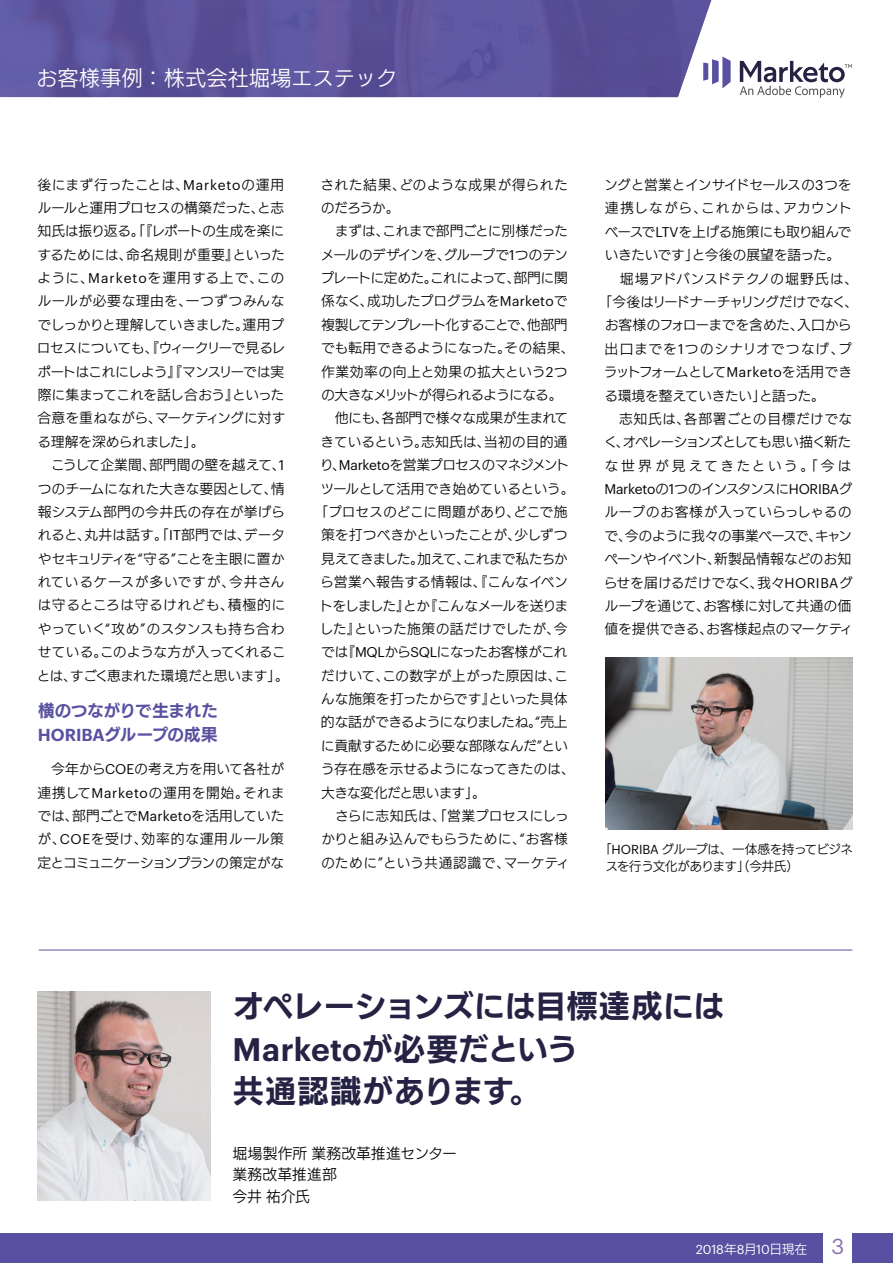
<style>
.page{position:relative;width:893px;height:1263px;background:#fff}
.page>*{position:absolute;margin:0;border:0;box-sizing:border-box;transform-origin:0 0}
.t1{font:31.95px "UD Kakugo Small Pr 6 N B";letter-spacing:-.03em;color:#252243}
.t2{font:600 31.95px "Graphik";letter-spacing:.005em;color:#252243}
.t3{font:31.95px "UD Kakugo Small Pr 6 N B";color:#252243}
.t4{font:21.3px "UD Kakugo Small Pr 6 N R";color:#fff}
.t5{font:16.95px/24.5px "UD Kakugo Small Pr 6 N B";letter-spacing:-.035em;color:#5950a1}
.t6{font:14.85px/21.3px "UD Kakugo Small Pr 6 N R";color:#030303}
.t7{font:13.8px/23.4px "UD Kakugo Small Pr 6 N R";letter-spacing:-.02em;color:#030303;text-align:justify}
.t8{font:13.8px/23.4px "UD Kakugo Small Pr 6 N R";color:#030303}
.t9{font:13.8px "UD Kakugo Small Pr 6 N R";letter-spacing:-.04em;color:#030303}
.t10{font:13.8px "UD Kakugo Small Pr 6 N R";letter-spacing:-.07em;color:#030303}
.t11{font:13.8px "UD Kakugo Small Pr 6 N R";letter-spacing:.015em;color:#030303}
.t12{font:13.8px "UD Kakugo Small Pr 6 N R";letter-spacing:.035em;color:#030303}
.t13{font:13.8px/23.4px "UD Kakugo Small Pr 6 N R";letter-spacing:.02em;color:#030303}
.t14{font:13.8px "Graphik";letter-spacing:-.015em;color:#030303}
.t15{font:13.8px "UD Kakugo Small Pr 6 N R";letter-spacing:-.065em;color:#030303}
.t16{font:13.8px "UD Kakugo Small Pr 6 N R";letter-spacing:-.105em;color:#030303}
.t17{font:13.8px "UD Kakugo Small Pr 6 N R";letter-spacing:-.05em;color:#030303}
.t18{font:13.8px "UD Kakugo Small Pr 6 N R";letter-spacing:-.095em;color:#030303}
.t19{font:13.8px "UD Kakugo Small Pr 6 N R";letter-spacing:-.08em;color:#030303}
.t20{font:13.8px "UD Kakugo Small Pr 6 N R";letter-spacing:-.055em;color:#030303}
.t21{font:13.8px "UD Kakugo Small Pr 6 N R";letter-spacing:.005em;color:#030303}
.t22{font:13.8px "UD Kakugo Small Pr 6 N R";letter-spacing:.01em;color:#030303}
.t23{font:13.8px "UD Kakugo Small Pr 6 N R";letter-spacing:.045em;color:#030303}
.t24{font:13.8px "UD Kakugo Small Pr 6 N R";letter-spacing:.07em;color:#030303}
.t25{font:13.8px "UD Kakugo Small Pr 6 N R";letter-spacing:.18em;color:#030303}
.t26{font:13.8px "UD Kakugo Small Pr 6 N R";letter-spacing:-.06em;color:#030303}
.t27{font:12.75px/17px "UD Kakugo Small Pr 6 N R";letter-spacing:-.045em;color:#030303}
.t28{font:12.75px "Graphik";letter-spacing:-.015em;color:#fff}
.s1{font-family:"Graphik"}
.s2{font-family:"Graphik";font-weight:600}
.s3{font-family:"UD Kakugo Small Pr 6 N R"}
.s4{font-family:"UD Kakugo Small Pr 6 N B";font-weight:400}
.s5{font-size:21.3px;color:#8670b2}
</style>
<div class="page">
<div style="left:853px;top:1233px;width:40px;height:30px;background:#5950a1"></div>
<div style="left:0;top:1233px;width:823px;height:30px;background:#5950a1"></div>
<img style="left:605px;top:658px;width:247px;height:171px">
<img style="left:38px;top:991px;width:173px;height:209px">
<hr style="left:39px;top:950px;width:813px;height:1px;background:#5950a1">
<svg style="left:712px;top:56px;width:19px;height:32px"></svg>
<svg style="left:740px;top:61px;width:112px;height:37px"></svg>
<svg style="left:0;top:0;width:712px;height:97px;fill:#5d559e"></svg>
<h2 class="t4" style="left:36px;top:66px;width:363px">お客様事例：株式会社堀場エステック</h2>
<p class="t7" style="left:37px;top:173px;width:250px">後にまず行ったことは、<span class="s1">Marketo</span>の運用ルールと運用プロセスの構築だった、と志知氏は振り返る。「『レポートの生成を楽にするためには、命名規則が重要』といったように、<span class="s1">Marketo</span>を運用する上で、このルールが必要な理由を、一つずつみんなでしっかりと理解していきました。運用プロセスについても、『ウィークリーで見るレポートはこれにしよう』『マンスリーでは実際に集まってこれを話し合おう』といった合意を重ねながら、マーケティングに対する理解を深められました」。</p>
<p class="t8" style="left:37px;top:454px;width:254px;text-indent:14px">こうして企業間、部門間の壁を越えて、<span class="s1">1</span>つのチームになれた大きな要因として、情報システム部門の今井氏の存在が挙げられると、丸井は話す。「<span class="s1">IT</span>部門では、データやセキュリティを“守る”ことを主眼に置かれているケースが多いですが、今井さんは守るところは守るけれども、積極的にやっていく“攻め”のスタンスも持ち合わせている。このような方が入ってくれることは、すごく恵まれた環境だと思います」。</p>
<p class="t5" style="left:38px;top:699px;width:182px">横のつながりで生まれた<br><span class="s2">HORIBA</span>グループの成果</p>
<p class="t7" style="left:37px;top:758px;width:249px;text-indent:14px">今年から<span class="s1">COE</span>の考え方を用いて各社が連携して<span class="s1">Marketo</span>の運用を開始。それまでは、部門ごとで<span class="s1">Marketo</span>を活用していたが、<span class="s1">COE</span>を受け、効率的な運用ルール策定とコミュニケーションプランの策定がな</p>
<p class="t13" style="left:321px;top:173px;width:249px">された結果、どのような成果が得られたのだろうか。</p>
<p class="t9" style="left:335px;top:223px;width:235px">まずは、これまで部門ごとに別様だった</p>
<p class="t9" style="left:321px;top:247px;width:249px">メールのデザインを、グループで<span class="s1">1</span>つのテン</p>
<p class="t17" style="left:320px;top:270px;width:249px">プレートに定めた。これによって、部門に関</p>
<p class="t7" style="left:321px;top:290px;width:248px">係なく、成功したプログラムを<span class="s1">Marketo</span>で</p>
<p class="t18" style="left:321px;top:317px;width:248px">複製してテンプレート化することで、他部門</p>
<p class="t7" style="left:321px;top:337px;width:255px">でも転用できるようになった。その結果、</p>
<p class="t12" style="left:321px;top:364px;width:248px">作業効率の向上と効果の拡大という<span class="s1">2</span>つ</p>
<p class="t10" style="left:321px;top:387px;width:243px">の大きなメリットが得られるようになる。</p>
<p class="t7" style="left:335px;top:407px;width:235px">他にも、各部門で様々な成果が生まれて</p>
<p class="t21" style="left:321px;top:434px;width:249px">きているという。志知氏は、当初の目的通</p>
<p class="t15" style="left:320px;top:457px;width:251px">り、<span class="s1">Marketo</span>を営業プロセスのマネジメント</p>
<p class="t7" style="left:320px;top:477px;width:255px">ツールとして活用でき始めているという。</p>
<p class="t7" style="left:315px;top:500px;width:255px">「プロセスのどこに問題があり、どこで施</p>
<p class="t9" style="left:321px;top:527px;width:248px">策を打つべきかといったことが、少しずつ</p>
<p class="t10" style="left:321px;top:551px;width:248px">見えてきました。加えて、これまで私たちか</p>
<p class="t11" style="left:320px;top:574px;width:249px">ら営業へ報告する情報は、『こんなイベン</p>
<p class="t19" style="left:319px;top:598px;width:251px">トをしました』とか『こんなメールを送りま</p>
<p class="t11" style="left:320px;top:621px;width:249px">した』といった施策の話だけでしたが、今</p>
<p class="t9" style="left:321px;top:644px;width:248px">では『<span class="s1">MQL</span>から<span class="s1">SQL</span>になったお客様がこれ</p>
<p class="t11" style="left:321px;top:668px;width:249px">だけいて、この数字が上がった原因は、こ</p>
<p class="t7" style="left:321px;top:688px;width:248px">んな施策を打ったからです』といった具体</p>
<p class="t20" style="left:321px;top:715px;width:248px">的な話ができるようになりましたね。“売上</p>
<p class="t7" style="left:321px;top:734px;width:249px">に貢献するために必要な部隊なんだ”とい</p>
<p class="t7" style="left:321px;top:758px;width:256px">う存在感を示せるようになってきたのは、</p>
<p class="t26" style="left:321px;top:785px;width:166px">大きな変化だと思います」。</p>
<p class="t7" style="left:335px;top:804px;width:235px">さらに志知氏は、「営業プロセスにしっ</p>
<p class="t22" style="left:321px;top:831px;width:248px">かりと組み込んでもらうために、“お客様</p>
<p class="t13" style="left:321px;top:851px;width:250px">のために”という共通認識で、マーケティ</p>
<p class="t7" style="left:604px;top:174px;width:249px">ングと営業とインサイドセールスの<span class="s1">3</span>つを</p>
<p class="t23" style="left:605px;top:201px;width:249px">連携しながら、これからは、アカウント</p>
<p class="t9" style="left:605px;top:224px;width:248px">ベースで<span class="s1">LTV</span>を上げる施策にも取り組んで</p>
<p class="t7" style="left:605px;top:244px;width:237px">いきたいです」と今後の展望を語った。</p>
<p class="t12" style="left:620px;top:271px;width:240px">堀場アドバンスドテクノの堀野氏は、</p>
<p class="t7" style="left:598px;top:290px;width:262px">「今後はリードナーチャリングだけでなく、</p>
<p class="t7" style="left:605px;top:314px;width:249px">お客様のフォローまでを含めた、入口から</p>
<p class="t24" style="left:605px;top:341px;width:249px">出口までを<span class="s1">1</span>つのシナリオでつなげ、プ</p>
<p class="t16" style="left:604px;top:364px;width:250px">ラットフォームとして<span class="s1">Marketo</span>を活用でき</p>
<p class="t7" style="left:604px;top:384px;width:222px">る環境を整えていきたい」と語った。</p>
<p class="t12" style="left:619px;top:411px;width:234px">志知氏は、各部署ごとの目標だけでな</p>
<p class="t10" style="left:604px;top:434px;width:249px">く、オペレーションズとしても思い描く新た</p>
<p class="t25" style="left:604px;top:458px;width:248px">な世界が見えてきたという。「今は</p>
<p class="t14" style="left:604px;top:479px;width:250px">Marketo<span class="s3">の</span>1<span class="s3">つのインスタンスに</span>HORIBA<span class="s3">グ</span></p>
<p class="t7" style="left:604px;top:501px;width:251px;text-align:left">ループのお客様が入っていらっしゃるので、今のように我々の事業ベースで、キャンペーンやイベント、新製品情報などのお知らせを届けるだけでなく、我々<span class="s1">HORIBA</span>グループを通じて、お客様に対して共通の価値を提供できる、お客様起点のマーケティ</p>
<p class="t27" style="left:605px;top:841px;width:249px;text-indent:-6px">「<span class="s1">HORIBA</span> グループは、一体感を持ってビジネスを行う文化があります（」今井氏）</p>
<h1 class="t1" style="left:233px;top:988px;width:494px">オペレーションズには目標達成には</h1>
<h1 class="t2" style="left:233px;top:1025px;width:347px">Marketo<span class="s4">が必要だという</span></h1>
<h1 class="t3" style="left:233px;top:1073px;width:310px">共通認識があります。</h1>
<p class="t6" style="left:233px;top:1143px;width:226px">堀場製作所業務改革推進センター業務改革推進部<br>今井祐介氏</p>
<p class="t28" style="left:696px;top:1239px;width:150px">2018<span class="s3">年</span>8<span class="s3">月</span>10<span class="s3">日現在</span> <span class="s5">3</span></p>
</div>
